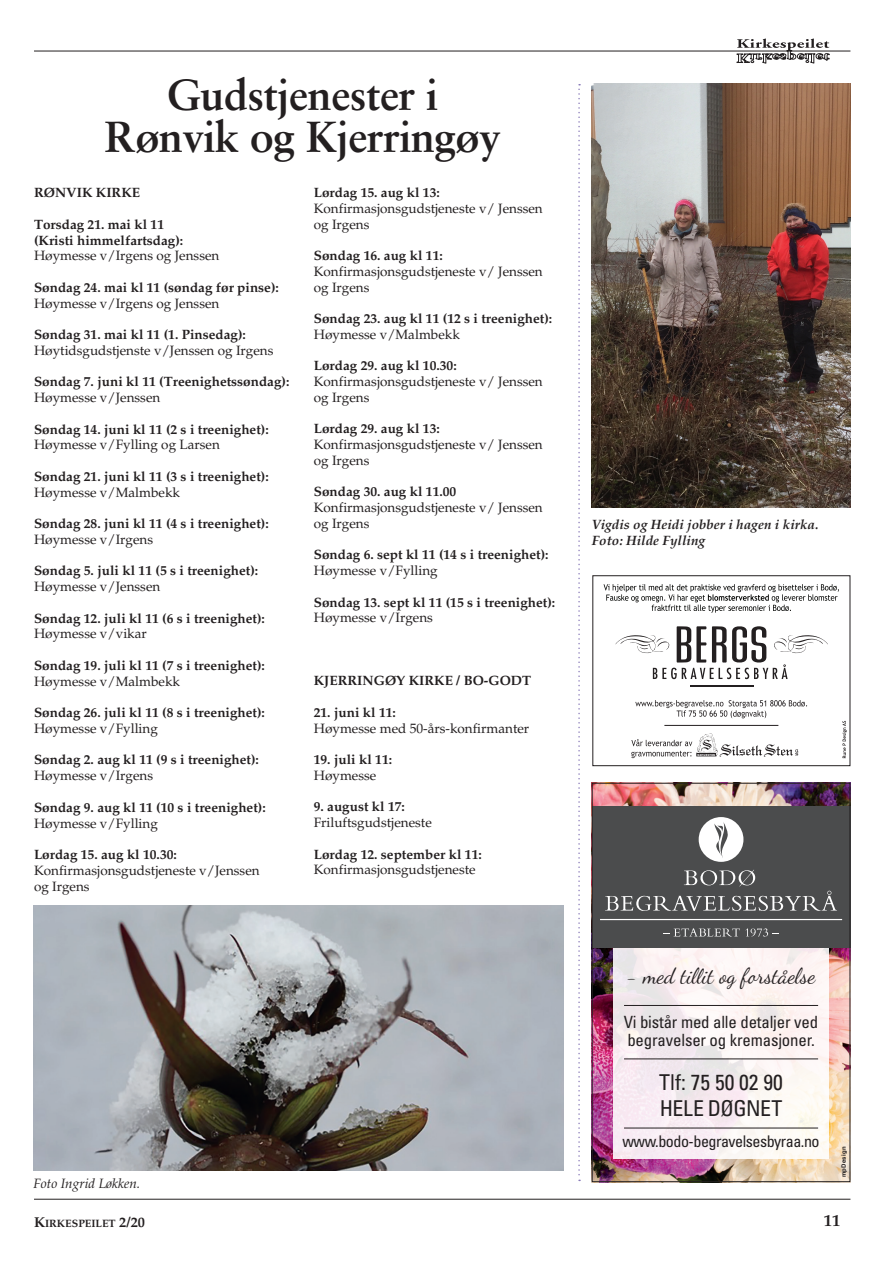
<style>
.page{position:relative;width:893px;height:1263px;background:#fff}
.page>*{position:absolute;margin:0;border:0;box-sizing:border-box;transform-origin:0 0}
.t1{font:700 43.5px/42px "Sabon";letter-spacing:-.015em;color:#231f20;text-align:center}
.t2{font:21.9px "Dancing Script";color:#231f20}
.t3{font:condensed 21.9px/26.2px "Univers";color:#231f20}
.t4{font:condensed 16.8px/17.9px "Univers";letter-spacing:-.01em;color:#231f20}
.t5{font:700 16.5px "Palatino";color:#231f20}
.t6{font:condensed 16.05px "Univers";letter-spacing:-.03em;color:#231f20}
.t7{font:700 13.5px/15.8px "Palatino";color:#231f20}
.t8{font:13.5px/15.8px "Palatino";color:#231f20}
.t9{font:italic 700 13.5px/16.5px "Palatino";color:#231f20}
.t10{font:italic 13.5px "Palatino";color:#231f20}
.t11{font:700 10.65px "Palatino";color:#231f20}
.t12{font:700 6px "Helvetica";letter-spacing:.045em;color:#231f20}
.t13{font:900 2.85px "Myriad Pro";letter-spacing:.075em;color:#fff}
.s1{font-size:14.25px}
</style>
<div class="page">
<hr style="left:34px;top:1199px;width:816px;height:1px;background:#231f20">
<hr style="left:34px;top:51px;width:816px;height:1px;background:#231f20">
<svg style="left:737px;top:38px;width:92px;height:26px"></svg>
<img style="left:594px;top:785px;width:254px;height:395px">
<svg style="left:613px;top:948px;width:216px;height:210px;fill:#fcf1f3"></svg>
<hr style="left:624px;top:1127px;width:194px;height:1px;background:#231f20">
<hr style="left:624px;top:1005px;width:194px;height:1px;background:#231f20">
<hr style="left:624px;top:1058px;width:194px;height:1px;background:#231f20">
<div style="left:592px;top:807px;width:258px;height:141px;background:#4b4c4d"></div>
<hr style="left:600px;top:919px;width:242px;height:1px;background:#fff">
<svg style="left:663px;top:928px;width:116px;height:9px"></svg>
<svg style="left:699px;top:817px;width:44px;height:45px"></svg>
<svg style="left:605px;top:870px;width:232px;height:41px"></svg>
<div style="left:592px;top:783px;width:258px;height:399px;border:1px solid #231f20"></div>
<div style="left:592px;top:575px;width:258px;height:191px;border:1px solid #231f20"></div>
<svg style="left:615px;top:626px;width:213px;height:53px"></svg>
<hr style="left:690px;top:686px;width:63px;height:1px;background:#231f20">
<svg style="left:604px;top:584px;width:235px;height:29px"></svg>
<svg style="left:635px;top:700px;width:172px;height:18px"></svg>
<hr style="left:664px;top:725px;width:114px;height:1px;background:#231f20">
<svg style="left:842px;top:721px;width:5px;height:37px"></svg>
<svg style="left:631px;top:733px;width:167px;height:25px"></svg>
<svg style="left:578px;top:84px;width:2px;height:1097px"></svg>
<img style="left:592px;top:84px;width:258px;height:423px">
<img style="left:33px;top:905px;width:531px;height:265px">
<h1 class="t1" style="left:105px;top:73px;width:398px">Gudstjenester i<br>Rønvik og Kjerringøy</h1>
<p class="t7" style="left:34px;top:185px;width:108px">RØNVIK KIRKE</p>
<p class="t7" style="left:34px;top:217px;width:151px">Torsdag 21. mai kl 11 (Kristi himmelfartsdag):</p>
<p class="t8" style="left:34px;top:248px;width:187px">Høymesse v/Irgens og Jenssen</p>
<p class="t7" style="left:34px;top:280px;width:246px">Søndag 24. mai kl 11 (søndag før pinse):</p>
<p class="t8" style="left:34px;top:295px;width:187px">Høymesse v/Irgens og Jenssen</p>
<p class="t7" style="left:34px;top:327px;width:213px">Søndag 31. mai kl 11 (1. Pinsedag):</p>
<p class="t8" style="left:34px;top:343px;width:241px">Høytidsgudstjenste v/Jenssen og Irgens</p>
<p class="t7" style="left:34px;top:374px;width:257px">Søndag 7. juni kl 11 (Treenighetssøndag):</p>
<p class="t8" style="left:34px;top:390px;width:128px">Høymesse v/Jenssen</p>
<p class="t7" style="left:34px;top:421px;width:236px">Søndag 14. juni kl 11 (2 s i treenighet):</p>
<p class="t8" style="left:34px;top:437px;width:187px">Høymesse v/Fylling og Larsen</p>
<p class="t7" style="left:34px;top:469px;width:236px">Søndag 21. juni kl 11 (3 s i treenighet):</p>
<p class="t8" style="left:34px;top:484px;width:148px">Høymesse v/Malmbekk</p>
<p class="t7" style="left:34px;top:516px;width:236px">Søndag 28. juni kl 11 (4 s i treenighet):</p>
<p class="t8" style="left:34px;top:532px;width:121px">Høymesse v/Irgens</p>
<p class="t7" style="left:34px;top:563px;width:226px">Søndag 5. juli kl 11 (5 s i treenighet):</p>
<p class="t8" style="left:34px;top:579px;width:128px">Høymesse v/Jenssen</p>
<p class="t7" style="left:34px;top:610px;width:232px">Søndag 12. juli kl 11 (6 s i treenighet):</p>
<p class="t8" style="left:34px;top:626px;width:114px">Høymesse v/vikar</p>
<p class="t7" style="left:34px;top:658px;width:232px">Søndag 19. juli kl 11 (7 s i treenighet):</p>
<p class="t8" style="left:34px;top:673px;width:148px">Høymesse v/Malmbekk</p>
<p class="t7" style="left:34px;top:705px;width:232px">Søndag 26. juli kl 11 (8 s i treenighet):</p>
<p class="t8" style="left:34px;top:721px;width:125px">Høymesse v/Fylling</p>
<p class="t7" style="left:34px;top:752px;width:226px">Søndag 2. aug kl 11 (9 s i treenighet):</p>
<p class="t8" style="left:34px;top:768px;width:121px">Høymesse v/Irgens</p>
<p class="t7" style="left:34px;top:799px;width:233px">Søndag 9. aug kl 11 (10 s i treenighet):</p>
<p class="t8" style="left:34px;top:815px;width:125px">Høymesse v/Fylling</p>
<p class="t7" style="left:34px;top:847px;width:144px">Lørdag 15. aug kl 10.30:</p>
<p class="t8" style="left:34px;top:862px;width:227px">Konfirmasjonsgudstjeneste v/Jenssen og Irgens</p>
<p class="t7" style="left:314px;top:185px;width:128px">Lørdag 15. aug kl 13:</p>
<p class="t8" style="left:314px;top:201px;width:231px">Konfirmasjonsgudstjeneste v/ Jenssen og Irgens</p>
<p class="t7" style="left:314px;top:248px;width:131px">Søndag 16. aug kl 11:</p>
<p class="t8" style="left:314px;top:264px;width:231px">Konfirmasjonsgudstjeneste v/ Jenssen og Irgens</p>
<p class="t7" style="left:314px;top:311px;width:240px">Søndag 23. aug kl 11 (12 s i treenighet):</p>
<p class="t8" style="left:314px;top:327px;width:148px">Høymesse v/Malmbekk</p>
<p class="t7" style="left:314px;top:358px;width:144px">Lørdag 29. aug kl 10.30:</p>
<p class="t8" style="left:314px;top:374px;width:231px">Konfirmasjonsgudstjeneste v/ Jenssen og Irgens</p>
<p class="t7" style="left:314px;top:421px;width:128px">Lørdag 29. aug kl 13:</p>
<p class="t8" style="left:314px;top:437px;width:231px">Konfirmasjonsgudstjeneste v/ Jenssen og Irgens</p>
<p class="t7" style="left:314px;top:484px;width:144px">Søndag 30. aug kl 11.00</p>
<p class="t8" style="left:314px;top:500px;width:231px">Konfirmasjonsgudstjeneste v/ Jenssen og Irgens</p>
<p class="t7" style="left:314px;top:547px;width:236px">Søndag 6. sept kl 11 (14 s i treenighet):</p>
<p class="t8" style="left:314px;top:563px;width:125px">Høymesse v/Fylling</p>
<p class="t7" style="left:314px;top:594px;width:243px">Søndag 13. sept kl 11 (15 s i treenighet):</p>
<p class="t8" style="left:314px;top:610px;width:121px">Høymesse v/Irgens</p>
<p class="t7" style="left:314px;top:673px;width:219px">KJERRINGØY KIRKE / BO-GODT</p>
<p class="t7" style="left:314px;top:704px;width:84px">21. juni kl 11:</p>
<p class="t8" style="left:314px;top:720px;width:217px">Høymesse med 50-års-konfirmanter</p>
<p class="t7" style="left:314px;top:752px;width:80px">19. juli kl 11:</p>
<p class="t8" style="left:314px;top:768px;width:64px">Høymesse</p>
<p class="t7" style="left:314px;top:799px;width:93px">9. august kl 17:</p>
<p class="t8" style="left:314px;top:815px;width:120px">Friluftsgudstjeneste</p>
<p class="t7" style="left:314px;top:846px;width:169px">Lørdag 12. september kl 11:</p>
<p class="t8" style="left:314px;top:862px;width:163px">Konfirmasjonsgudstjeneste</p>
<p class="t10" style="left:33px;top:1175px;width:108px">Foto Ingrid Løkken.</p>
<p class="t9" style="left:592px;top:516px;width:228px">Vigdis og Heidi jobber i hagen i kirka.<br>Foto: Hilde Fylling</p>
<p class="t13" style="left:697px;top:753px;width:19px">NATURSTEN</p>
<h2 class="t2" style="left:627px;top:963px;width:190px">- med tillit og forståelse</h2>
<p class="t4" style="left:624px;top:1013px;width:196px">Vi bistår med alle detaljer ved begravelser og kremasjoner.</p>
<h2 class="t3" style="left:659px;top:1069px;width:125px">Tlf: 75 50 02 90<br>HELE DØGNET</h2>
<p class="t6" style="left:622px;top:1131px;width:199px">www.bodo-begravelsesbyraa.no</p>
<p class="t12" style="left:839px;top:1177px;width:32px;rotate:-90deg">mpDesign</p>
<p class="t11" style="left:34px;top:1217px;width:112px"><span class="s1">K</span>IRKESPEILET <span class="s1">2/20</span></p>
<p class="t5" style="left:824px;top:1210px;width:18px">11</p>
</div>
